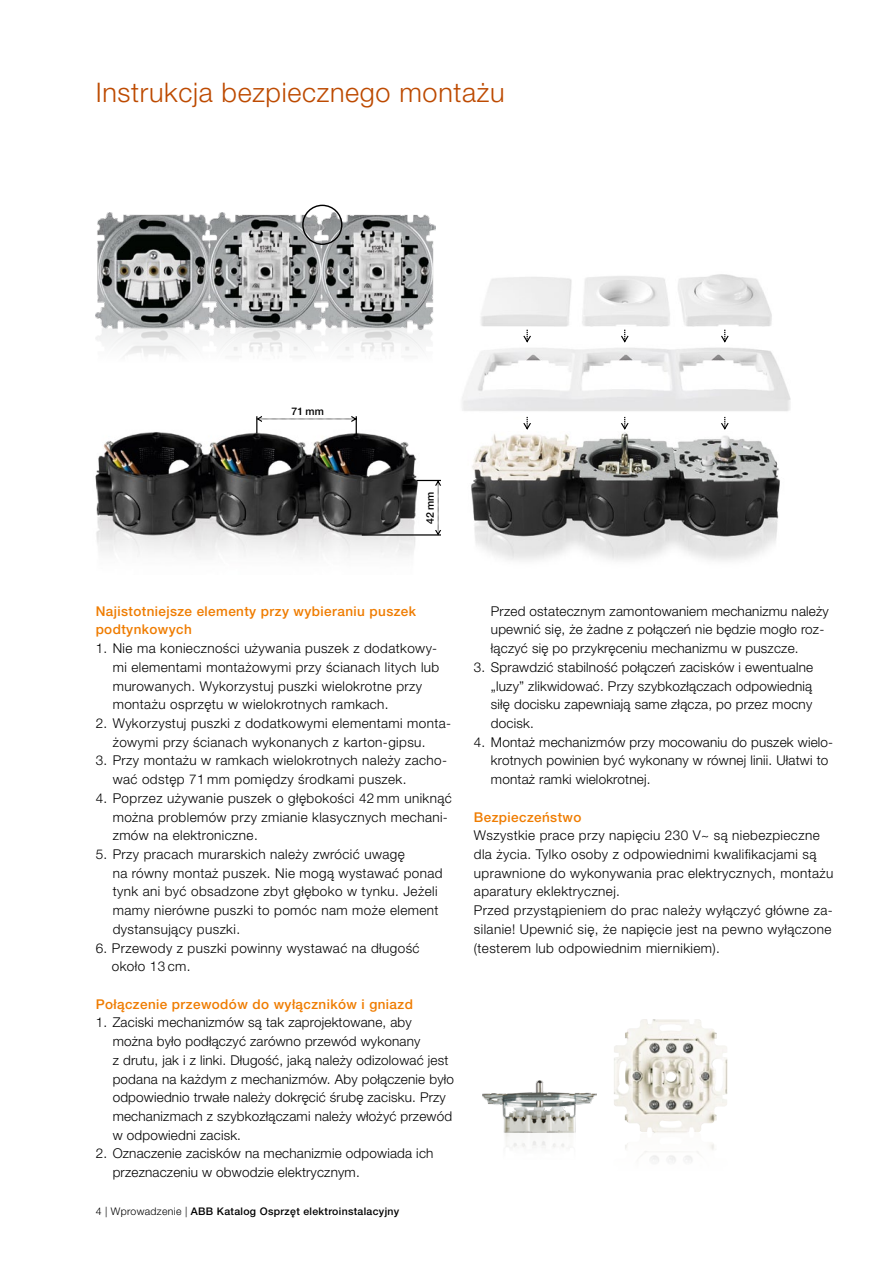
<style>
.page{position:relative;width:893px;height:1263px;background:#fff}
.page>*{position:absolute;margin:0;border:0;box-sizing:border-box;transform-origin:0 0}
.t1{font:300 27px "Helvetica Neue CE";letter-spacing:.025em;color:#bd4a01}
.t2{font:300 13.5px/18.8px "Helvetica Neue CE";letter-spacing:.03em;color:#000}
.t3{font:500 13.5px "Helvetica Neue CE";letter-spacing:.03em;color:#ef7c00}
.Normální{font:500 10.5px "Helvetica Neue CE";letter-spacing:.03em;color:#000}
.s1{font-weight:300}
</style>
<div class="page">
<img style="left:614px;top:1019px;width:114px;height:144px">
<img style="left:95px;top:329px;width:337px;height:97px">
<img style="left:482px;top:1080px;width:114px;height:68px">
<img style="left:95px;top:426px;width:325px;height:132px">
<hr style="left:362px;top:535px;width:79px;height:1px;background:#000">
<svg style="left:417px;top:480px;width:24px;height:55px"></svg>
<svg style="left:257px;top:416px;width:100px;height:18px"></svg>
<img style="left:462px;top:274px;width:329px;height:287px">
<svg style="left:523px;top:417px;width:8px;height:13px"></svg>
<svg style="left:620px;top:417px;width:9px;height:13px"></svg>
<svg style="left:720px;top:417px;width:9px;height:13px"></svg>
<svg style="left:523px;top:330px;width:8px;height:13px"></svg>
<svg style="left:620px;top:330px;width:9px;height:13px"></svg>
<svg style="left:720px;top:330px;width:9px;height:13px"></svg>
<img style="left:95px;top:212px;width:341px;height:117px">
<div style="left:302px;top:205px;width:40px;height:40px;border:1px solid #000;border-radius:50%"></div>
<p class="t1" style="left:96px;top:76px;width:410px">Instrukcja bezpiecznego montażu</p>
<p class="Normální" style="left:291px;top:405px;width:34px">71 mm</p>
<p class="Normální" style="left:424px;top:524px;width:34px;rotate:-90deg">42 mm</p>
<p class="t3" style="left:96px;top:603px;width:322px">Najistotniejsze elementy przy wybieraniu puszek</p>
<p class="t3" style="left:96px;top:622px;width:98px">podtynkowych</p>
<p class="t2" style="left:113px;top:639px;width:328px;text-indent:-17px">1. Nie ma konieczności używania puszek z dodatkowy&shy;mi elementami montażowymi przy ścianach litych lub murowanych. Wykorzystuj puszki wielokrotne przy montażu osprzętu w wielokrotnych ramkach.</p>
<p class="t2" style="left:113px;top:714px;width:340px;text-indent:-17px">2. Wykorzystuj puszki z dodatkowymi elementami monta&shy;żowymi przy ścianach wykonanych z karton-gipsu.</p>
<p class="t2" style="left:113px;top:751px;width:336px;text-indent:-17px">3. Przy montażu w ramkach wielokrotnych należy zacho&shy;wać odstęp 71 mm pomiędzy środkami puszek.</p>
<p class="t2" style="left:113px;top:789px;width:341px;text-indent:-17px">4. Poprzez używanie puszek o głębokości 42 mm uniknąć można problemów przy zmianie klasycznych mechani&shy;zmów na elektroniczne.</p>
<p class="t2" style="left:113px;top:845px;width:331px;text-indent:-17px">5. Przy pracach murarskich należy zwrócić uwagę<br>na równy montaż puszek. Nie mogą wystawać ponad tynk ani być obsadzone zbyt głęboko w tynku. Jeżeli mamy nierówne puszki to pomóc nam może element dystansujący puszki.</p>
<p class="t2" style="left:112px;top:939px;width:309px;text-indent:-16px">6. Przewody z puszki powinny wystawać na długość około 13 cm.</p>
<p class="t3" style="left:96px;top:996px;width:319px">Połączenie przewodów do wyłączników i gniazd</p>
<p class="t2" style="left:113px;top:1013px;width:343px;text-indent:-17px">1. Zaciski mechanizmów są tak zaprojektowane, aby można było podłączyć zarówno przewód wykonany<br>z drutu, jak i z linki. Długość, jaką należy odizolować jest podana na każdym z mechanizmów. Aby połączenie było odpowiednio trwałe należy dokręcić śrubę zacisku. Przy mechanizmach z szybkozłączami należy włożyć przewód w odpowiedni zacisk.</p>
<p class="t2" style="left:113px;top:1144px;width:322px;text-indent:-17px">2. Oznaczenie zacisków na mechanizmie odpowiada ich przeznaczeniu w obwodzie elektrycznym.</p>
<p class="Normální" style="left:96px;top:1204px;width:305px"><span class="s1">4 | Wprowadzenie |</span> ABB Katalog Osprzęt elektroinstalacyjny</p>
<p class="t2" style="left:491px;top:602px;width:339px">Przed ostatecznym zamontowaniem mechanizmu należy upewnić się, że żadne z połączeń nie będzie mogło roz&shy;łączyć się po przykręceniu mechanizmu w puszcze.</p>
<p class="t2" style="left:491px;top:658px;width:324px;text-align:justify;text-indent:-17px">3. Sprawdzić stabilność połączeń zacisków i ewentualne „luzy” zlikwidować. Przy szybkozłączach odpowiednią siłę docisku zapewniają same złącza, po przez mocny docisk.</p>
<p class="t2" style="left:491px;top:733px;width:344px;text-indent:-17px">4. Montaż mechanizmów przy mocowaniu do puszek wielo&shy;krotnych powinien być wykonany w równej linii. Ułatwi to montaż ramki wielokrotnej.</p>
<p class="t3" style="left:474px;top:809px;width:109px">Bezpieczeństwo</p>
<p class="t2" style="left:474px;top:826px;width:361px">Wszystkie prace przy napięciu 230 V~ są niebezpieczne dla życia. Tylko osoby z odpowiednimi kwalifikacjami są uprawnione do wykonywania prac elektrycznych, montażu aparatury eklektrycznej.<br>Przed przystąpieniem do prac należy wyłączyć główne za&shy;silanie! Upewnić się, że napięcie jest na pewno wyłączone (testerem lub odpowiednim miernikiem).</p>
</div>
